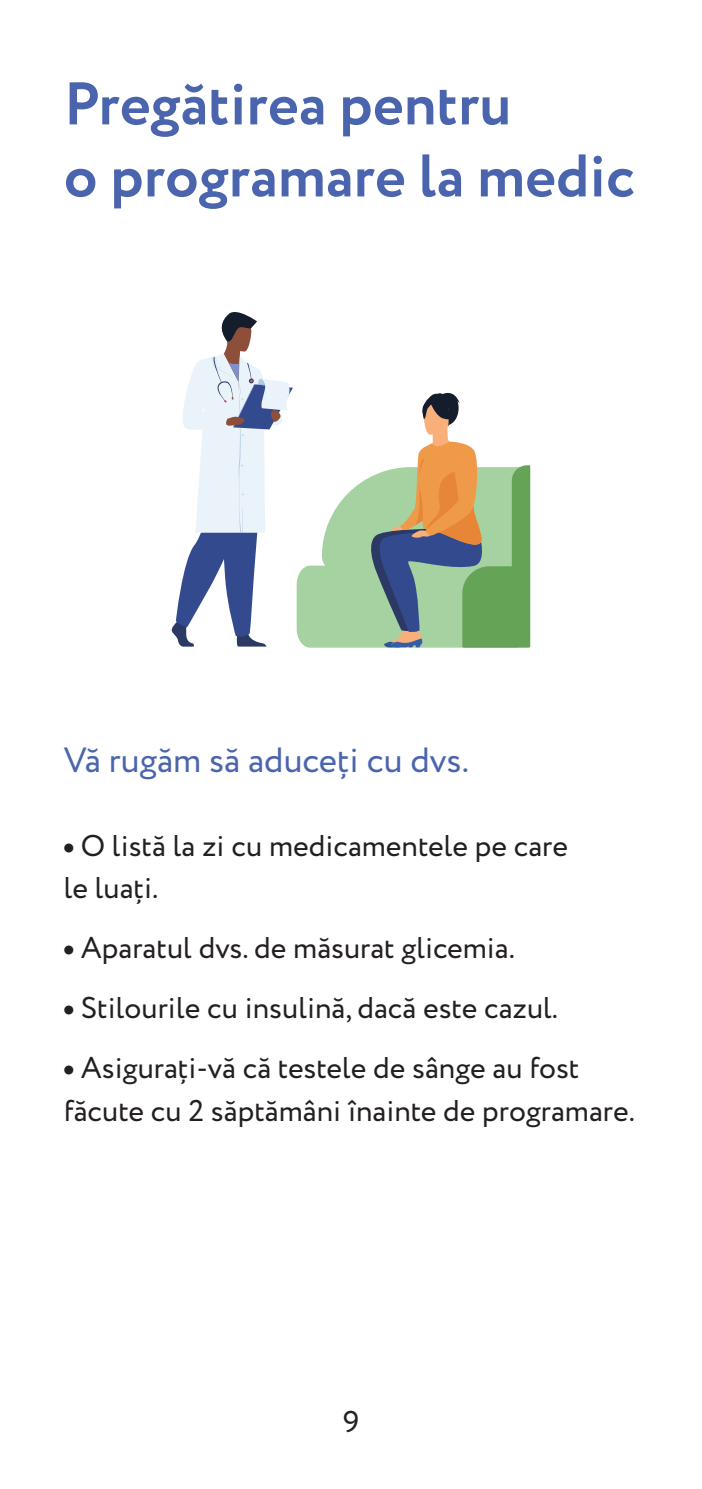
<style>
.page{position:relative;width:702px;height:1489px;background:#fff}
.page>*{position:absolute;margin:0;border:0;box-sizing:border-box;transform-origin:0 0}
.heading_big{font:700 60px/72px "Circe";color:#4a65ae}
.blue_text{font:35px "Circe";color:#4a65ae}
.smaller{font:30px/42.5px "Circe";color:#231f20}
.s1{font-weight:800}
</style>
<div class="page">
<svg style="left:171px;top:312px;width:359px;height:336px"></svg>
<p class="heading_big" style="left:64px;top:71px;width:573px">Pregătirea pentru<br>o programare la medic</p>
<p class="blue_text" style="left:64px;top:736px;width:406px">Vă rugăm să aduceți cu dvs.</p>
<p class="smaller" style="left:64px;top:825px;width:505px"><span class="s1">•</span> O listă la zi cu medicamentele pe care le luați.</p>
<p class="smaller" style="left:64px;top:927px;width:452px"><span class="s1">•</span> Aparatul dvs. de măsurat glicemia.</p>
<p class="smaller" style="left:64px;top:987px;width:496px"><span class="s1">•</span> Stilourile cu insulină, dacă este cazul.</p>
<p class="smaller" style="left:64px;top:1047px;width:572px"><span class="s1">•</span> Asigurați-vă că testele de sânge au fost făcute cu 2 săptămâni înainte de programare.</p>
<p class="smaller" style="left:343px;top:1401px;width:18px">9</p>
</div>
